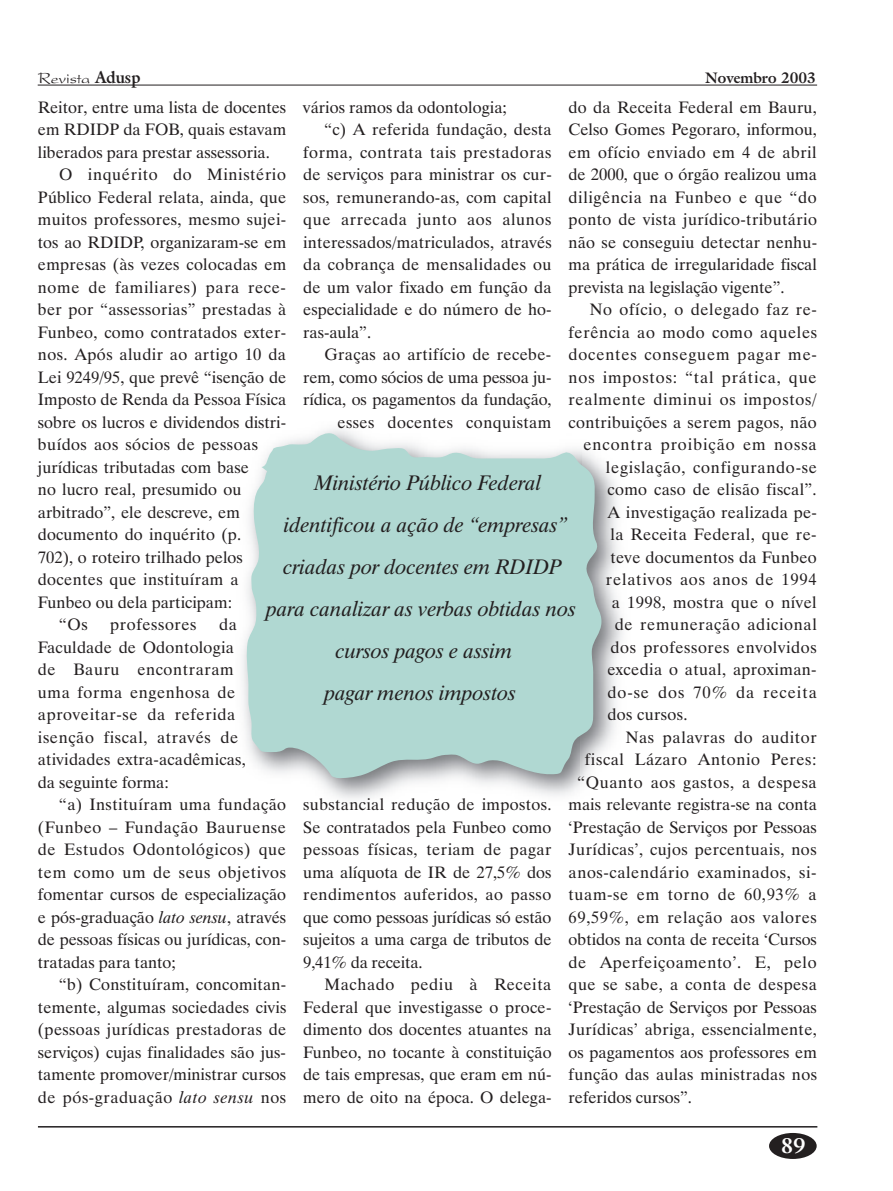
<style>
.page{position:relative;width:893px;height:1191px;background:#fff}
.page>*{position:absolute;margin:0;border:0;box-sizing:border-box;transform-origin:0 0}
.t1{font:italic 21px "Dutch 801 BT";color:#231f20}
.t2{font:700 21px "Galliard IT Cby BT";color:#fff}
.t3{font:16.5px/22.5px "Dutch 801 BT";letter-spacing:.02em;color:#231f20;text-align:justify}
.t4{font:16.5px "Dutch 801 BT";color:#231f20}
.t5{font:16.5px "Dutch 801 BT";letter-spacing:.055em;color:#231f20}
.t6{font:16.5px "Dutch 801 BT";letter-spacing:-.01em;color:#231f20}
.t7{font:16.5px "Dutch 801 BT";letter-spacing:.045em;color:#231f20}
.t8{font:16.5px "Dutch 801 BT";letter-spacing:.05em;color:#231f20}
.t9{font:16.5px "Dutch 801 BT";letter-spacing:.04em;color:#231f20}
.t10{font:16.5px "President";color:#231f20}
.t11{font:700 15px "Galliard IT Cby BT";color:#231f20}
.s1{font-family:"Galliard IT Cby BT";font-weight:700}
.s2{font-style:italic}
</style>
<div class="page">
<hr style="left:38px;top:1126px;width:779px;height:1px;background:#231f20">
<div style="left:769px;top:1133px;width:48px;height:26px;background:#231f20;border-radius:50%"></div>
<hr style="left:38px;top:85px;width:779px;height:1px;background:#231f20">
<svg style="left:246px;top:431px;width:355px;height:347px;background:#b6d8d4"></svg>
<p class="t10" style="left:38px;top:69px;width:104px">Revista <span class="s1">Adusp</span></p>
<p class="t11" style="left:705px;top:68px;width:112px">Novembro 2003</p>
<p class="t4" style="left:38px;top:97px;width:250px">Reitor, entre uma lista de docentes</p>
<p class="t4" style="left:38px;top:119px;width:250px">em RDIDP da FOB, quais estavam</p>
<p class="t4" style="left:38px;top:142px;width:233px">liberados para prestar assessoria.</p>
<p class="t3" style="left:59px;top:163px;width:228px">O inquérito do Ministério</p>
<p class="t3" style="left:38px;top:185px;width:250px">Público Federal relata, ainda, que</p>
<p class="t3" style="left:38px;top:208px;width:250px">muitos professores, mesmo sujei-</p>
<p class="t4" style="left:38px;top:232px;width:250px">tos ao RDIDP, organizaram-se em</p>
<p class="t3" style="left:38px;top:253px;width:250px">empresas (às vezes colocadas em</p>
<p class="t3" style="left:38px;top:275px;width:250px">nome de familiares) para rece-</p>
<p class="t3" style="left:38px;top:298px;width:250px">ber por “assessorias” prestadas à</p>
<p class="t3" style="left:38px;top:320px;width:250px">Funbeo, como contratados exter-</p>
<p class="t3" style="left:38px;top:343px;width:250px">nos. Após aludir ao artigo 10 da</p>
<p class="t4" style="left:38px;top:367px;width:250px">Lei 9249/95, que prevê “isenção de</p>
<p class="t4" style="left:38px;top:389px;width:250px">Imposto de Renda da Pessoa Física</p>
<p class="t4" style="left:38px;top:412px;width:250px">sobre os lucros e dividendos distri-</p>
<p class="t3" style="left:38px;top:433px;width:222px">buídos aos sócios de pessoas</p>
<p class="t4" style="left:38px;top:457px;width:212px">jurídicas tributadas com base</p>
<p class="t4" style="left:38px;top:479px;width:205px">no lucro real, presumido ou</p>
<p class="t4" style="left:38px;top:502px;width:203px">arbitrado”, ele descreve, em</p>
<p class="t3" style="left:38px;top:523px;width:205px">documento do inquérito (p.</p>
<p class="t4" style="left:38px;top:547px;width:206px">702), o roteiro trilhado pelos</p>
<p class="t3" style="left:38px;top:568px;width:202px">docentes que instituíram a</p>
<p class="t4" style="left:38px;top:592px;width:196px">Funbeo ou dela participam:</p>
<p class="t3" style="left:59px;top:613px;width:30px">“Os</p>
<p class="t3" style="left:110px;top:613px;width:88px">professores</p>
<p class="t4" style="left:303px;top:97px;width:205px">vários ramos da odontologia;</p>
<p class="t3" style="left:325px;top:118px;width:229px">“c) A referida fundação, desta</p>
<p class="t3" style="left:303px;top:140px;width:250px">forma, contrata tais prestadoras</p>
<p class="t3" style="left:303px;top:163px;width:250px">de serviços para ministrar os cur-</p>
<p class="t3" style="left:303px;top:185px;width:250px">sos, remunerando-as, com capital</p>
<p class="t3" style="left:303px;top:208px;width:250px">que arrecada junto aos alunos</p>
<p class="t3" style="left:303px;top:230px;width:250px">interessados/matriculados, através</p>
<p class="t3" style="left:303px;top:253px;width:250px">da cobrança de mensalidades ou</p>
<p class="t3" style="left:303px;top:275px;width:250px">de um valor fixado em função da</p>
<p class="t4" style="left:303px;top:299px;width:250px">especialidade e do número de ho-</p>
<p class="t3" style="left:303px;top:320px;width:69px">ras-aula”.</p>
<p class="t3" style="left:325px;top:343px;width:228px">Graças ao artifício de recebe-</p>
<p class="t6" style="left:303px;top:367px;width:250px">rem, como sócios de uma pessoa ju-</p>
<p class="t6" style="left:303px;top:389px;width:250px">rídica, os pagamentos da fundação,</p>
<p class="t3" style="left:337px;top:410px;width:215px">esses docentes conquistam</p>
<p class="t3" style="left:569px;top:95px;width:250px">do da Receita Federal em Bauru, Celso Gomes Pegoraro, informou, em ofício enviado em 4 de abril de 2000, que o órgão realizou uma diligência na Funbeo e que “do ponto de vista jurídico-tributário não se conseguiu detectar nenhu&shy;ma prática de irregularidade fiscal prevista na legislação vigente”.</p>
<p class="t3" style="left:590px;top:298px;width:229px">No ofício, o delegado faz re-</p>
<p class="t3" style="left:569px;top:320px;width:250px">ferência ao modo como aqueles</p>
<p class="t8" style="left:569px;top:344px;width:250px">docentes conseguem pagar me-</p>
<p class="t5" style="left:569px;top:367px;width:250px">nos impostos: “tal prática, que</p>
<p class="t7" style="left:569px;top:389px;width:250px">realmente diminui os impostos/</p>
<p class="t3" style="left:569px;top:410px;width:250px">contribuições a serem pagos, não</p>
<p class="t5" style="left:583px;top:434px;width:235px">encontra proibição em nossa</p>
<p class="t7" style="left:606px;top:457px;width:213px">legislação, configurando-se</p>
<p class="t3" style="left:607px;top:478px;width:211px">como caso de elisão fiscal”.</p>
<p class="t3" style="left:607px;top:500px;width:211px">A investigação realizada pe-</p>
<p class="t3" style="left:610px;top:523px;width:208px">la Receita Federal, que re-</p>
<p class="t3" style="left:610px;top:545px;width:208px">teve documentos da Funbeo</p>
<p class="t8" style="left:606px;top:569px;width:212px">relativos aos anos de 1994</p>
<p class="t3" style="left:612px;top:590px;width:206px">a 1998, mostra que o nível</p>
<p class="t9" style="left:615px;top:614px;width:203px">de remuneração adicional</p>
<p class="t3" style="left:610px;top:635px;width:208px">dos professores envolvidos</p>
<p class="t3" style="left:607px;top:658px;width:211px">excedia o atual, aproximan-</p>
<p class="t5" style="left:607px;top:682px;width:211px">do-se dos 70% da receita</p>
<p class="t3" style="left:607px;top:703px;width:82px">dos cursos.</p>
<p class="t3" style="left:626px;top:725px;width:193px">Nas palavras do auditor</p>
<p class="t3" style="left:585px;top:748px;width:233px">fiscal Lázaro Antonio Peres:</p>
<p class="t3" style="left:577px;top:770px;width:241px">“Quanto aos gastos, a despesa</p>
<p class="t4" style="left:569px;top:794px;width:250px">mais relevante registra-se na conta</p>
<p class="t4" style="left:569px;top:817px;width:250px">‘Prestação de Serviços por Pessoas</p>
<p class="t3" style="left:569px;top:838px;width:250px">Jurídicas’, cujos percentuais, nos</p>
<p class="t3" style="left:569px;top:860px;width:250px">anos-calendário examinados, si-</p>
<p class="t3" style="left:569px;top:883px;width:250px">tuam-se em torno de 60,93% a</p>
<p class="t3" style="left:569px;top:905px;width:250px">69,59%, em relação aos valores</p>
<p class="t4" style="left:569px;top:929px;width:250px">obtidos na conta de receita ‘Cursos</p>
<p class="t3" style="left:569px;top:950px;width:250px">de Aperfeiçoamento’. E, pelo</p>
<p class="t3" style="left:569px;top:973px;width:250px">que se sabe, a conta de despesa</p>
<p class="t4" style="left:569px;top:997px;width:250px">‘Prestação de Serviços por Pessoas</p>
<p class="t3" style="left:569px;top:1018px;width:250px">Jurídicas’ abriga, essencialmente,</p>
<p class="t4" style="left:569px;top:1042px;width:250px">os pagamentos aos professores em</p>
<p class="t3" style="left:569px;top:1063px;width:250px">função das aulas ministradas nos</p>
<p class="t4" style="left:569px;top:1087px;width:125px">referidos cursos”.</p>
<p class="t1" style="left:315px;top:469px;width:228px">Ministério Público Federal</p>
<p class="t1" style="left:284px;top:511px;width:284px">identificou a ação de “empresas”</p>
<p class="t1" style="left:284px;top:553px;width:280px">criadas por docentes em RDIDP</p>
<p class="t1" style="left:266px;top:595px;width:311px">para canalizar as verbas obtidas nos</p>
<p class="t1" style="left:336px;top:637px;width:178px">cursos pagos e assim</p>
<p class="t1" style="left:325px;top:679px;width:193px">pagar menos impostos</p>
<p class="t3" style="left:38px;top:613px;width:209px;text-align:left;text-indent:181px">da<br>Faculdade de Odontologia de Bauru encontraram uma forma engenhosa de aproveitar-se da referida isenção fiscal, através de atividades extra-acadêmicas, da seguinte forma:</p>
<p class="t3" style="left:38px;top:793px;width:250px;text-indent:21px">“a) Instituíram uma fundação (Funbeo – Fundação Bauruense de Estudos Odontológicos) que tem como um de seus objetivos fomentar cursos de especialização e pós-graduação <span class="s2">lato sensu</span>, através de pessoas físicas ou jurídicas, con&shy;tratadas para tanto;</p>
<p class="t3" style="left:38px;top:973px;width:250px;text-indent:21px">“b) Constituíram, concomitan&shy;temente, algumas sociedades civis (pessoas jurídicas prestadoras de serviços) cujas finalidades são jus&shy;tamente promover/ministrar cursos de pós-graduação <span class="s2">lato sensu</span> nos</p>
<p class="t3" style="left:303px;top:793px;width:250px">substancial redução de impostos.<br>Se contratados pela Funbeo como pessoas físicas, teriam de pagar uma alíquota de IR de 27,5% dos rendimentos auferidos, ao passo que como pessoas jurídicas só estão sujeitos a uma carga de tributos de 9,41% da receita.</p>
<p class="t3" style="left:303px;top:973px;width:250px;text-indent:21px">Machado pediu à Receita Federal que investigasse o proce&shy;dimento dos docentes atuantes na Funbeo, no tocante à constituição de tais empresas, que eram em nú&shy;mero de oito na época. O delega-</p>
<p class="t2" style="left:781px;top:1132px;width:26px">89</p>
</div>
